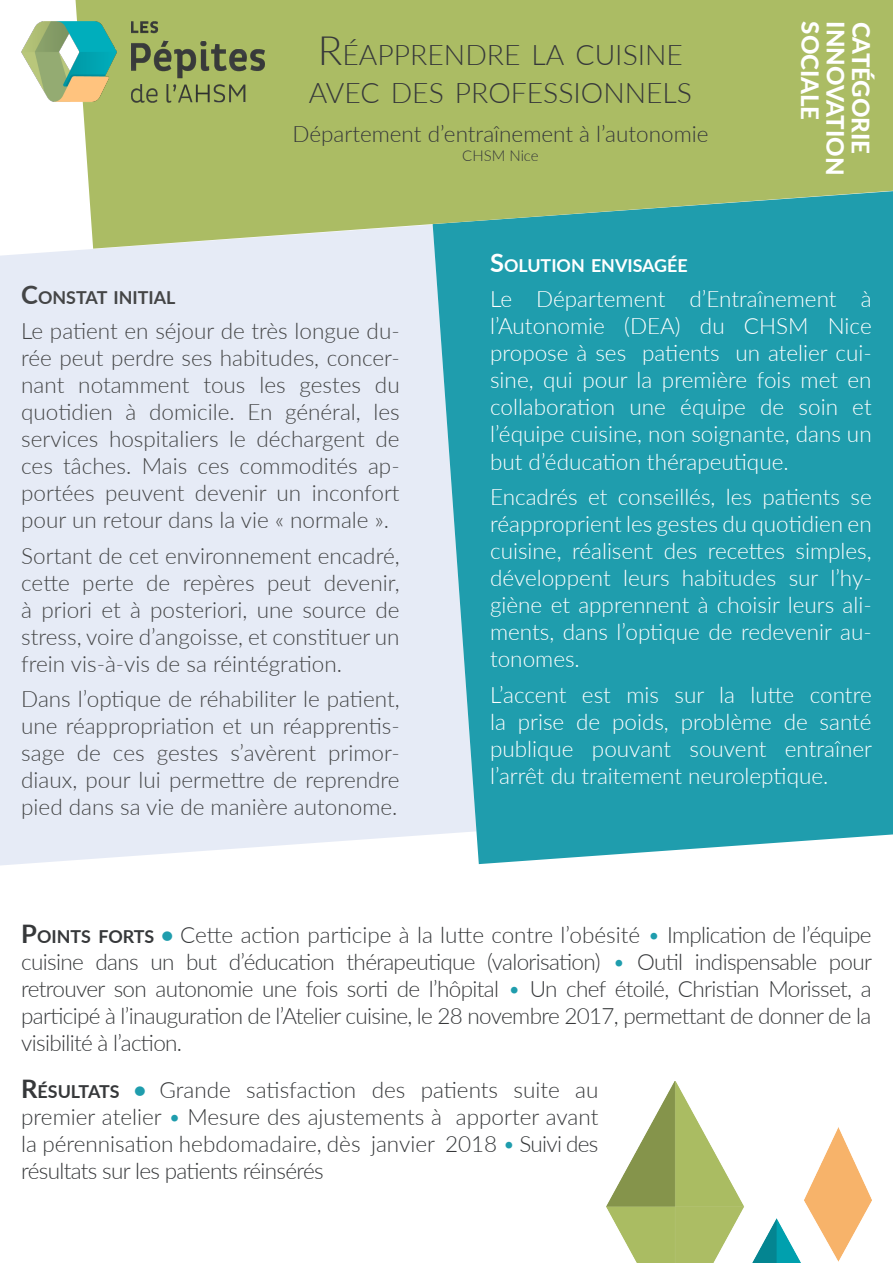
<style>
.page{position:relative;width:893px;height:1263px;background:#fff}
.page>*{position:absolute;margin:0;border:0;box-sizing:border-box;transform-origin:0 0}
.t1{font:300 28.35px/37.5px "Lato";color:#36383a;text-align:center}
.t2{font:800 24px "Lato";letter-spacing:-.005em;color:#fff}
.t3{font:300 22.5px/27px "Lato";color:#444546;text-align:justify}
.t4{font:300 22.5px/27px "Lato";color:#fff;text-align:justify}
.t5{font:300 22.5px/27px "Lato";letter-spacing:-.03em;color:#36383a;text-align:justify}
.t6{font:300 22.5px "Lato";color:#36383a}
.t7{font:700 17.85px "Lato";color:#fff}
.t8{font:700 17.85px "Lato";color:#444546}
.t9{font:300 15px "Lato";color:#36383a}
.s1{font-size:40.5px}
.s2{font-size:25.5px}
.s3{font-weight:700;font-size:25.5px}
.s4{font-weight:700;font-size:17.85px}
.s5{font-weight:700;color:#1f9dad}
.s6{color:#1f9dad}
</style>
<div class="page">
<div style="left:0;top:249px;width:433px;height:617px;background:#e6ebf6"></div>
<svg style="left:433px;top:249px;width:460px;height:615px;background:#30a3b3"></svg>
<svg style="left:76px;top:0;width:817px;height:249px;background:#9fba70"></svg>
<img style="left:21px;top:21px;width:244px;height:82px">
<img style="left:607px;top:1082px;width:265px;height:181px">
<p class="t1" style="left:309px;top:35px;width:385px"><span class="s1">R</span>ÉAPPRENDRE LA CUISINE<br>AVEC DES PROFESSIONNELS</p>
<p class="t6" style="left:292px;top:118px;width:418px">Département d’entraînement à l’autonomie</p>
<p class="t9" style="left:462px;top:145px;width:78px">CHSM Nice</p>
<p class="t2" style="left:828px;top:21px;width:101px;rotate:90deg">SOCIALE</p>
<p class="t2" style="left:853px;top:21px;width:155px;rotate:90deg">INNOVATION</p>
<p class="t2" style="left:879px;top:22px;width:134px;rotate:90deg">CATÉGORIE</p>
<p class="t8" style="left:21px;top:284px;width:156px"><span class="s2">C</span>ONSTAT INITIAL</p>
<p class="t3" style="left:21px;top:317px;width:380px">Le patient en séjour de très longue du&shy;rée peut perdre ses habitudes, concer&shy;nant notamment tous les gestes du quotidien à domicile. En général, les services hospitaliers le déchargent de ces tâches. Mais ces commodités ap&shy;portées peuvent devenir un inconfort pour un retour dans la vie « normale ».</p>
<p class="t3" style="left:21px;top:541px;width:380px">Sortant de cet environnement encadré, cette perte de repères peut devenir, à priori et à posteriori, une source de stress, voire d’angoisse, et constituer un frein vis-à-vis de sa réintégration.</p>
<p class="t3" style="left:21px;top:685px;width:380px">Dans l’optique de réhabiliter le patient, une réappropriation et un réapprentis&shy;sage de ces gestes s’avèrent primor&shy;diaux, pour lui permettre de reprendre pied dans sa vie de manière autonome.</p>
<p class="t7" style="left:490px;top:252px;width:199px"><span class="s2">S</span>OLUTION ENVISAGÉE</p>
<p class="t4" style="left:490px;top:285px;width:383px">Le Département d’Entraînement à l’Autonomie (DEA) du CHSM Nice propose à ses patients un atelier cui&shy;sine, qui pour la première fois met en collaboration une équipe de soin et l’équipe cuisine, non soignante, dans un but d’éducation thérapeutique.</p>
<p class="t4" style="left:490px;top:483px;width:383px">Encadrés et conseillés, les patients se réapproprient les gestes du quotidien en cuisine, réalisent des recettes simples, développent leurs habitudes sur l’hy&shy;giène et apprennent à choisir leurs ali&shy;ments, dans l’optique de redevenir au&shy;tonomes.</p>
<p class="t4" style="left:490px;top:680px;width:384px">L’accent est mis sur la lutte contre la prise de poids, problème de santé publique pouvant souvent entraîner l’arrêt du traitement neuroleptique.</p>
<p class="t5" style="left:21px;top:920px;width:852px"><span class="s3">P</span><span class="s4">OINTS FORTS</span> <span class="s5">•</span> Cette action participe à la lutte contre l’obésité <span class="s6">•</span> Implication de l’équipe cuisine dans un but d’éducation thérapeutique (valorisation) <span class="s6">•</span> Outil indispensable pour retrouver son autonomie une fois sorti de l’hôpital <span class="s6">•</span> Un chef étoilé, Christian Morisset, a participé à l’inauguration de l’Atelier cuisine, le 28 novembre 2017, permettant de donner de la visibilité à l’action.</p>
<p class="t5" style="left:21px;top:1076px;width:579px"><span class="s3">R</span><span class="s4">ÉSULTATS</span> <span class="s5">•</span> Grande satisfaction des patients suite au premier atelier <span class="s6">•</span> Mesure des ajustements à apporter avant la pérennisation hebdomadaire, dès janvier 2018 <span class="s6">•</span> Suivi des résultats sur les patients réinsérés</p>
</div>
